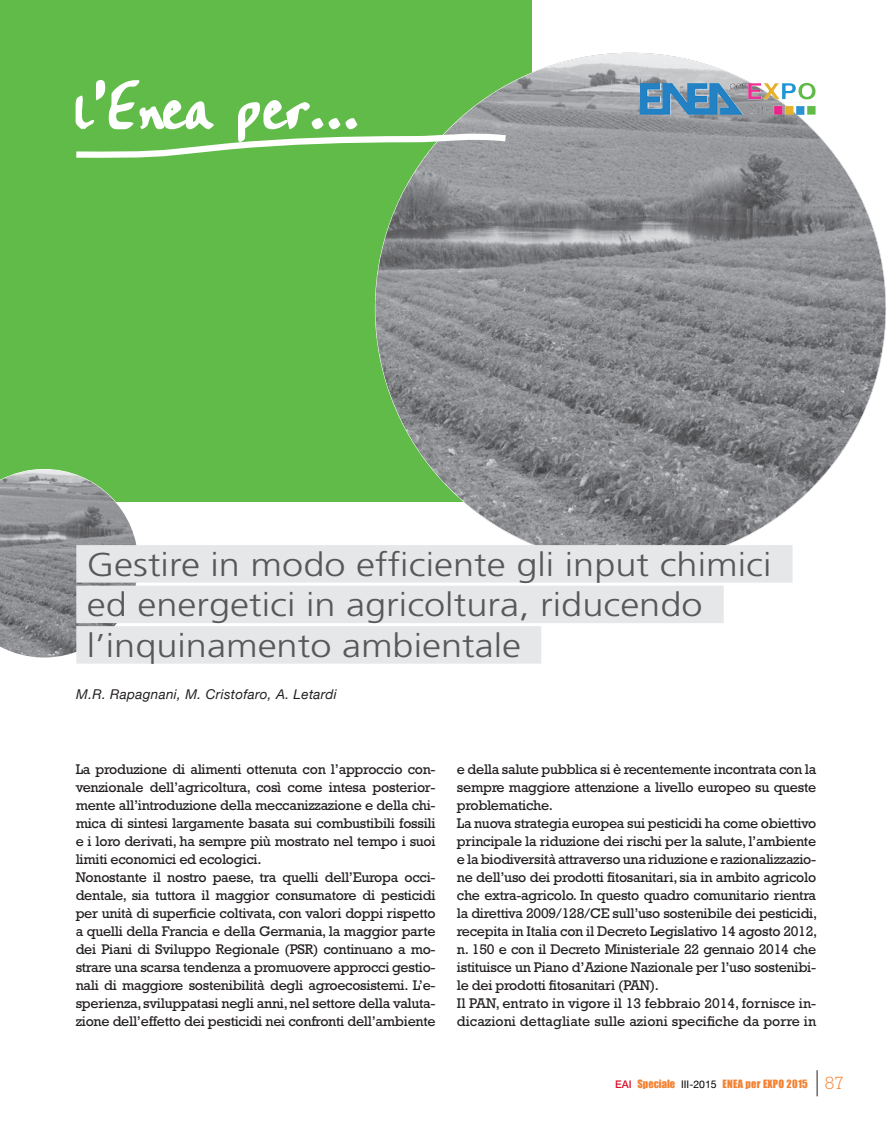
<style>
.page{position:relative;width:893px;height:1127px;background:#fff}
.page>*{position:absolute;margin:0;border:0;box-sizing:border-box;transform-origin:0 0}
.t1{font:70.5px "Handwriting Plain";color:#fff}
.t2{font:300 33px/40.5px "Frutiger";color:#57585a;scale:1.15 1}
.t3{font:14.25px/18px "Rockwell Std";letter-spacing:-.02em;color:#231f20}
.t4{font:italic 13.5px "Helvetica Neue";letter-spacing:.025em;color:#231f20}
.t5{font:10.5px "Impact";letter-spacing:.025em;color:#f48232}
.s1{font-family:"Helvetica Neue";font-weight:500;color:#d7162e}
.s2{font-family:"Helvetica Neue";color:#000002}
.s3{font-family:"Rockwell Std";font-weight:300;font-size:18px}
</style>
<div class="page">
<svg style="left:817px;top:1070px;width:1px;height:26px"></svg>
<div style="left:0;top:0;width:531px;height:502px;background:#60bb48"></div>
<img style="left:375px;top:53px;width:510px;height:510px;border-radius:253px">
<svg style="left:76px;top:133px;width:436px;height:28px"></svg>
<img style="left:0;top:469px;width:138px;height:188px">
<div style="left:76px;top:545px;width:716px;height:37px;background:#e6e7e9"></div>
<div style="left:76px;top:585px;width:648px;height:38px;background:#e6e7e9"></div>
<div style="left:76px;top:626px;width:465px;height:37px;background:#e6e7e9"></div>
<img style="left:798px;top:83px;width:17px;height:17px">
<h1 class="t1" style="left:76px;top:57px;width:285px">l’Enea per...</h1>
<h2 class="t2" style="left:87px;top:544px;width:597px">Gestire in modo efficiente gli input chimici ed energetici in agricoltura, riducendo l’inquinamento ambientale</h2>
<p class="t4" style="left:76px;top:684px;width:262px">M.R. Rapagnani, M. Cristofaro, A. Letardi</p>
<p class="t3" style="left:76px;top:760px;width:361px">La produzione di alimenti ottenuta con l’approccio con&shy;venzionale dell’agricoltura, così come intesa posterior&shy;mente all’introduzione della meccanizzazione e della chi&shy;mica di sintesi largamente basata sui combustibili fossili e i loro derivati, ha sempre più mostrato nel tempo i suoi limiti economici ed ecologici.<br>Nonostante il nostro paese, tra quelli dell’Europa occi&shy;dentale, sia tuttora il maggior consumatore di pesticidi per unità di superficie coltivata, con valori doppi rispetto a quelli della Francia e della Germania, la maggior parte dei Piani di Sviluppo Regionale (PSR) continuano a mo&shy;strare una scarsa tendenza a promuovere approcci gestio&shy;nali di maggiore sostenibilità degli agroecosistemi. L’e&shy;sperienza, sviluppatasi negli anni, nel settore della valuta&shy;zione dell’effetto dei pesticidi nei confronti dell’ambiente</p>
<p class="t3" style="left:457px;top:760px;width:362px">e della salute pubblica si è recentemente incontrata con la sempre maggiore attenzione a livello europeo su queste problematiche.<br>La nuova strategia europea sui pesticidi ha come obiettivo principale la riduzione dei rischi per la salute, l’ambiente e la biodiversità attraverso una riduzione e razionalizzazio&shy;ne dell’uso dei prodotti fitosanitari, sia in ambito agricolo che extra-agricolo. In questo quadro comunitario rientra la direttiva 2009/128/CE sull’uso sostenibile dei pesticidi, recepita in Italia con il Decreto Legislativo 14 agosto 2012, n. 150 e con il Decreto Ministeriale 22 gennaio 2014 che istituisce un Piano d’Azione Nazionale per l’uso sostenibi&shy;le dei prodotti fitosanitari (PAN).<br>Il PAN, entrato in vigore il 13 febbraio 2014, fornisce in&shy;dicazioni dettagliate sulle azioni specifiche da porre in</p>
<p class="t5" style="left:615px;top:1076px;width:230px"><span class="s1">EAI</span> Speciale <span class="s2">III-2015</span> ENEA per EXPO 2015 <span class="s3">87</span></p>
</div>
